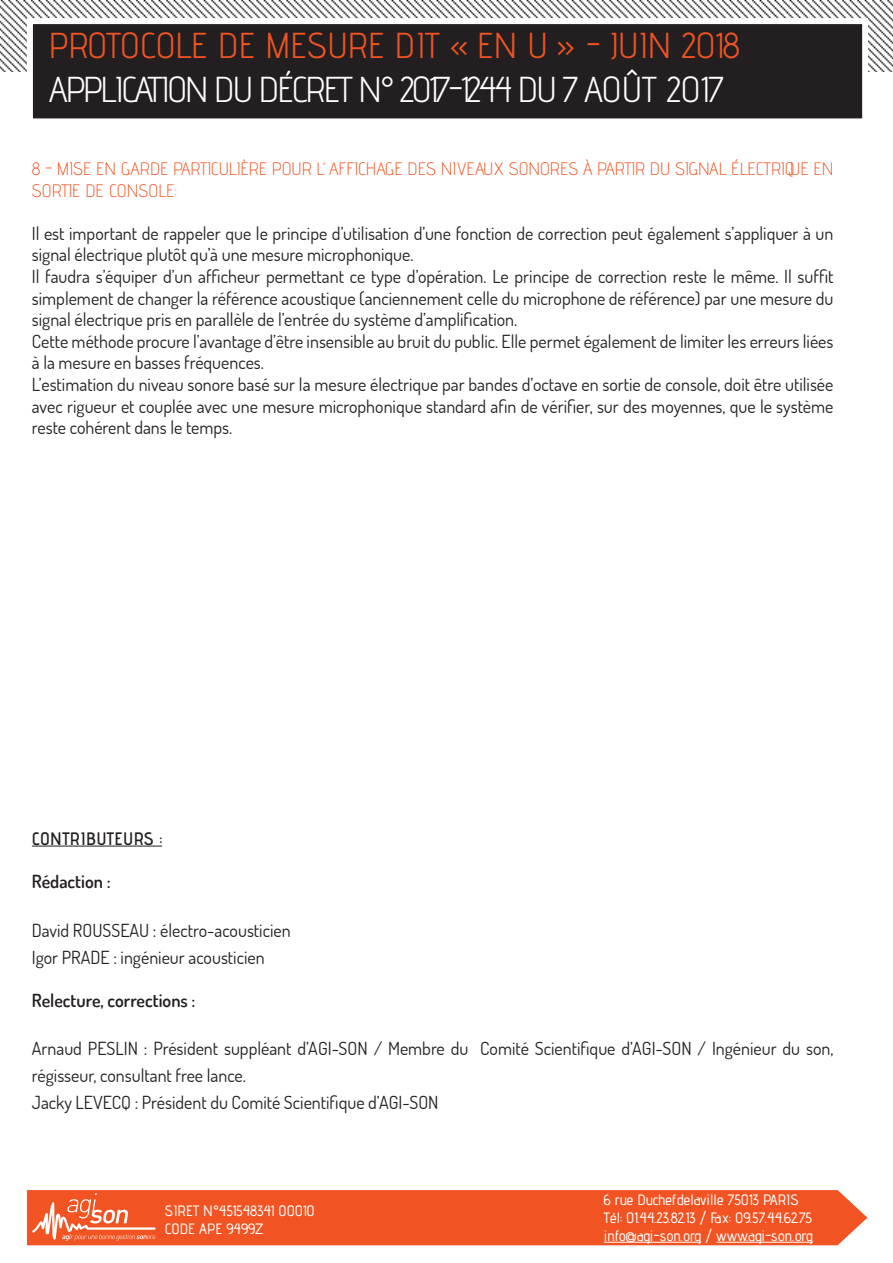
<style>
.page{position:relative;width:893px;height:1263px;background:#fff}
.page>*{position:absolute;margin:0;border:0;box-sizing:border-box;transform-origin:0 0}
.t1{font:36px "Advent Pro";letter-spacing:-.06em;color:#fff}
.t2{font:36px "Advent Pro";color:#f15422}
.t3{font:18px/21.6px "Dosis";color:#231f20}
.t4{font:300 18px/21.6px "Advent Pro";color:#f15422}
.t5{font:600 18px "Dosis";color:#231f20}
.t6{font:600 18px "Advent Pro";letter-spacing:.02em;color:#231f20}
.t7{font:500 15px/18px "Advent Pro";color:#fff}
</style>
<div class="page">
<img style="left:0;top:0;width:893px;height:71px">
<div style="left:30px;top:21px;width:835px;height:100px;background:#231f20"></div>
<div style="left:27px;top:18px;width:841px;height:106px;border:6px solid #fff"></div>
<div style="left:27px;top:1190px;width:840px;height:55px;background:#f15422"></div>
<svg style="left:32px;top:1193px;width:124px;height:48px;background:#f3734a"></svg>
<hr style="left:604px;top:1242px;width:97px;height:1px;background:#fff">
<hr style="left:716px;top:1242px;width:97px;height:1px;background:#fff">
<hr style="left:32px;top:846px;width:130px;height:1px;background:#231f20">
<p class="t2" style="left:49px;top:24px;width:693px">PROTOCOLE DE MESURE DIT « EN U » - JUIN 2018</p>
<p class="t1" style="left:49px;top:67px;width:677px">APPLICATION DU DÉCRET N° 2017-1244 DU 7 AOÛT 2017</p>
<p class="t4" style="left:32px;top:158px;width:803px">8 - MISE EN GARDE PARTICULIÈRE POUR L’AFFICHAGE DES NIVEAUX SONORES À PARTIR DU SIGNAL ÉLECTRIQUE EN<br>SORTIE DE CONSOLE:</p>
<p class="t3" style="left:32px;top:222px;width:803px">Il est important de rappeler que le principe d’utilisation d’une fonction de correction peut également s’appliquer à un signal électrique plutôt qu’à une mesure microphonique.</p>
<p class="t3" style="left:32px;top:265px;width:803px;text-align:justify">Il faudra s’équiper d’un afficheur permettant ce type d’opération. Le principe de correction reste le même. Il suffit simplement de changer la référence acoustique (anciennement celle du microphone de référence) par une mesure du signal électrique pris en parallèle de l’entrée du système d’amplification.</p>
<p class="t3" style="left:32px;top:330px;width:803px">Cette méthode procure l’avantage d’être insensible au bruit du public. Elle permet également de limiter les erreurs liées à la mesure en basses fréquences.</p>
<p class="t3" style="left:32px;top:373px;width:803px;text-align:justify">L’estimation du niveau sonore basé sur la mesure électrique par bandes d’octave en sortie de console, doit être utilisée avec rigueur et couplée avec une mesure microphonique standard afin de vérifier, sur des moyennes, que le système reste cohérent dans le temps.</p>
<p class="t6" style="left:32px;top:827px;width:132px">CONTRIBUTEURS :</p>
<p class="t5" style="left:32px;top:870px;width:80px">Rédaction :</p>
<p class="t3" style="left:32px;top:919px;width:260px">David ROUSSEAU : électro-acousticien</p>
<p class="t3" style="left:32px;top:946px;width:234px">Igor PRADE : ingénieur acousticien</p>
<p class="t5" style="left:32px;top:988px;width:165px">Relecture, corrections :</p>
<p class="t3" style="left:32px;top:1035px;width:803px;line-height:27px">Arnaud PESLIN : Président suppléant d’AGI-SON / Membre du Comité Scientifique d’AGI-SON / Ingénieur du son, régisseur, consultant free lance.</p>
<p class="t3" style="left:32px;top:1091px;width:408px">Jacky LEVECQ : Président du Comité Scientifique d’AGI-SON</p>
<p class="t7" style="left:165px;top:1201px;width:151px">SIRET N°451548341 00010<br>CODE APE 9499Z</p>
<p class="t7" style="left:604px;top:1190px;width:210px">6 rue Duchefdelaville 75013 PARIS<br>Tél: 01.44.23.82.13 / Fax: 09.57.44.62.75 info@agi-son.org / www.agi-son.org</p>
</div>
